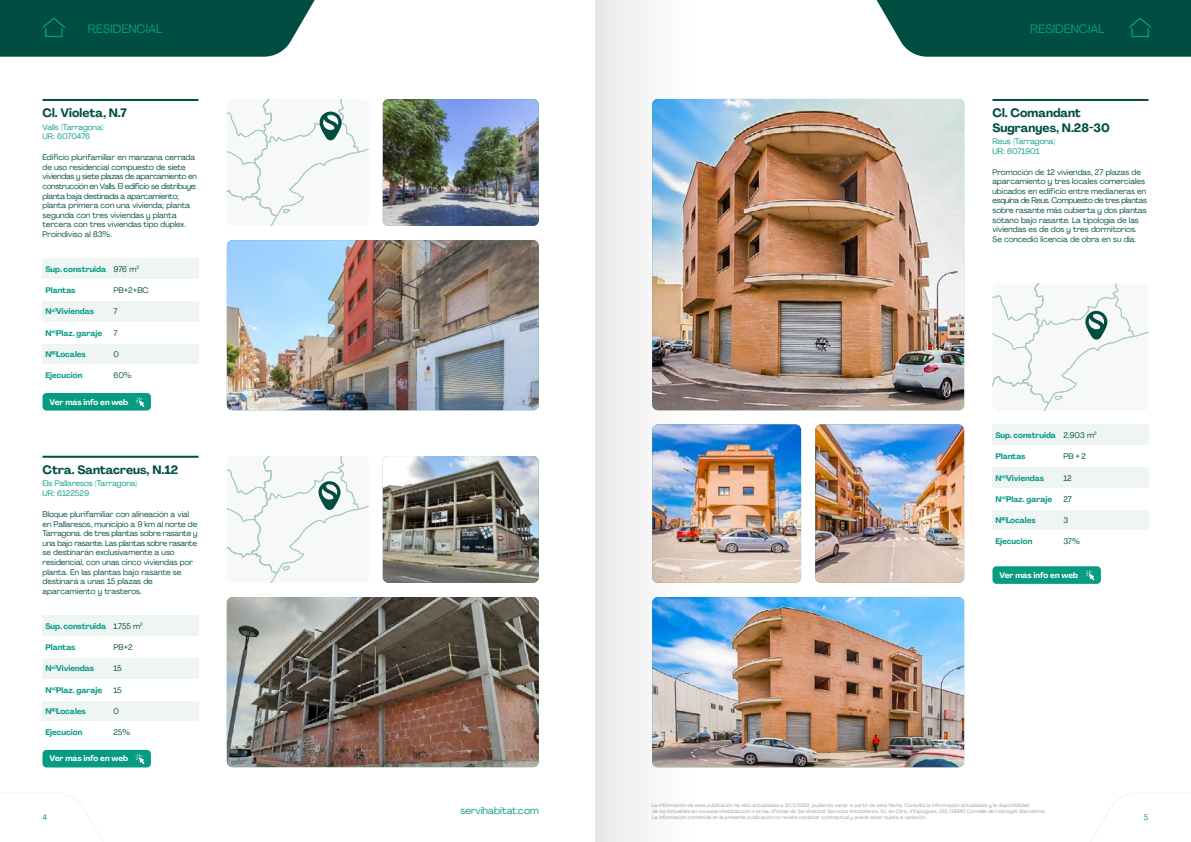
<style>
.page{position:relative;width:1191px;height:842px;background:#fff}
.page>*{position:absolute;margin:0;border:0;box-sizing:border-box;transform-origin:0 0}
.t1{font:700 12px/14.4px "Agrandir";color:#004d41}
.t2{font:12px "Agrandir";color:#079c81}
.t3{font:10px "Agrandir";color:#079c81}
.t4{font:8px/9.6px "Agrandir";color:#004d41}
.t5{font:700 8px "Agrandir";color:#079c81}
.t6{font:8px/9.6px "Agrandir";color:#079c81}
.t7{font:700 8px "Agrandir";letter-spacing:-.005em;color:#fff}
.t8{font:5px/6px "Agrandir";color:#9d9d9c}
</style>
<div class="page">
<svg style="left:1091px;top:793px;width:43px;height:49px"></svg>
<svg style="left:876px;top:0;width:315px;height:57px;background:#0f584d"></svg>
<svg style="left:60px;top:793px;width:43px;height:49px"></svg>
<svg style="left:0;top:0;width:315px;height:57px;background:#0f584c"></svg>
<img style="left:694px;top:597px;width:270px;height:170px">
<img style="left:694px;top:424px;width:107px;height:159px">
<img style="left:815px;top:424px;width:149px;height:159px">
<img style="left:694px;top:99px;width:270px;height:311px">
<div style="left:992px;top:566px;width:108px;height:18px;background:#079c81;border-radius:4px"></div>
<svg style="left:1085px;top:570px;width:9px;height:10px"></svg>
<hr style="left:992px;top:99px;width:156px;height:2px;background:#004d41">
<div style="left:992px;top:467px;width:71px;height:21px;background:#eff5f3"></div>
<div style="left:992px;top:509px;width:71px;height:22px;background:#eff5f3"></div>
<div style="left:992px;top:424px;width:71px;height:22px;background:#eff5f3"></div>
<div style="left:1063px;top:467px;width:85px;height:21px;background:#eff5f3"></div>
<div style="left:1063px;top:509px;width:85px;height:22px;background:#eff5f3"></div>
<div style="left:1063px;top:424px;width:85px;height:22px;background:#eff5f3"></div>
<img style="left:227px;top:240px;width:312px;height:170px">
<img style="left:383px;top:99px;width:156px;height:127px">
<hr style="left:43px;top:99px;width:155px;height:2px;background:#004d41">
<div style="left:43px;top:393px;width:108px;height:18px;background:#079c81;border-radius:4px"></div>
<svg style="left:135px;top:397px;width:9px;height:10px"></svg>
<div style="left:43px;top:301px;width:70px;height:21px;background:#eff5f3"></div>
<div style="left:43px;top:343px;width:70px;height:21px;background:#eff5f3"></div>
<div style="left:43px;top:258px;width:70px;height:21px;background:#eff5f3"></div>
<div style="left:113px;top:301px;width:85px;height:21px;background:#eff5f3"></div>
<div style="left:113px;top:343px;width:85px;height:21px;background:#eff5f3"></div>
<div style="left:113px;top:258px;width:85px;height:21px;background:#eff5f3"></div>
<div style="left:43px;top:750px;width:108px;height:17px;background:#079c81;border-radius:4px"></div>
<svg style="left:135px;top:753px;width:9px;height:11px"></svg>
<hr style="left:43px;top:456px;width:155px;height:2px;background:#004d41">
<img style="left:227px;top:597px;width:312px;height:170px">
<img style="left:383px;top:456px;width:156px;height:127px">
<div style="left:43px;top:658px;width:70px;height:21px;background:#eff5f3"></div>
<div style="left:43px;top:700px;width:70px;height:21px;background:#eff5f3"></div>
<div style="left:43px;top:615px;width:70px;height:21px;background:#eff5f3"></div>
<div style="left:113px;top:658px;width:85px;height:21px;background:#eff5f3"></div>
<div style="left:113px;top:700px;width:85px;height:21px;background:#eff5f3"></div>
<div style="left:113px;top:615px;width:85px;height:21px;background:#eff5f3"></div>
<svg style="left:992px;top:283px;width:156px;height:128px"></svg>
<svg style="left:227px;top:456px;width:142px;height:127px"></svg>
<svg style="left:227px;top:99px;width:142px;height:127px"></svg>
<img style="left:595px;top:0;width:99px;height:842px">
<h1 class="t2" style="left:88px;top:22px;width:76px">RESIDENCIAL</h1>
<h1 class="t1" style="left:43px;top:106px;width:86px">Cl. Violeta, N.7</h1>
<p class="t6" style="left:43px;top:122px;width:62px">Valls (Tarragona)<br>UR: 6070476</p>
<p class="t4" style="left:43px;top:152px;width:156px">Edificio plurifamiliar en manzana cerrada de uso residencial compuesto de siete viviendas y siete plazas de aparcamiento en construcción en Valls. El edificio se distribuye: planta baja destinada a aparcamiento; planta primera con una vivienda; planta segunda con tres viviendas y planta tercera con tres viviendas tipo dúplex.<br>Proindiviso al 83%.</p>
<p class="t4" style="left:113px;top:264px;width:27px">976 m<sup>2</sup></p>
<p class="t5" style="left:45px;top:264px;width:62px">Sup. construida</p>
<p class="t5" style="left:45px;top:285px;width:32px">Plantas</p>
<p class="t5" style="left:45px;top:307px;width:50px">N<sup>o</sup>º Viviendas</p>
<p class="t5" style="left:45px;top:349px;width:42px">Nº<sup>o</sup>º Locales</p>
<p class="t5" style="left:45px;top:328px;width:58px">N<sup>o</sup>º Plaz. garaje</p>
<p class="t5" style="left:45px;top:370px;width:38px">Ejecución</p>
<p class="t4" style="left:113px;top:285px;width:37px">PB+2+BC</p>
<p class="t4" style="left:113px;top:307px;width:6px">7</p>
<p class="t4" style="left:113px;top:349px;width:7px">0</p>
<p class="t4" style="left:113px;top:328px;width:6px">7</p>
<p class="t4" style="left:113px;top:370px;width:20px">60%</p>
<p class="t7" style="left:50px;top:397px;width:80px">Ver más info en web</p>
<h1 class="t1" style="left:43px;top:462px;width:137px">Ctra. Santacreus, N.12</h1>
<p class="t6" style="left:43px;top:479px;width:96px">Els Pallaresos (Tarragona)<br>UR: 6122529</p>
<p class="t4" style="left:43px;top:509px;width:156px">Bloque plurifamiliar con alineación a vial en Pallaresos, municipio a 9 km al norte de Tarragona. de tres plantas sobre rasante y una bajo rasante. Las plantas sobre rasante se destinarán exclusivamente a uso residencial, con unas cinco viviendas por planta. En las plantas bajo rasante se destinará a unas 15 plazas de aparcamiento y trasteros.</p>
<p class="t4" style="left:113px;top:621px;width:31px">1.755 m<sup>2</sup></p>
<p class="t5" style="left:45px;top:621px;width:62px">Sup. construida</p>
<p class="t5" style="left:45px;top:642px;width:32px">Plantas</p>
<p class="t5" style="left:45px;top:663px;width:50px">N<sup>o</sup>º Viviendas</p>
<p class="t5" style="left:45px;top:706px;width:42px">Nº<sup>o</sup>º Locales</p>
<p class="t5" style="left:45px;top:685px;width:58px">N<sup>o</sup>º Plaz. garaje</p>
<p class="t5" style="left:45px;top:727px;width:38px">Ejecución</p>
<p class="t4" style="left:113px;top:642px;width:21px">PB+2</p>
<p class="t4" style="left:113px;top:663px;width:10px">15</p>
<p class="t4" style="left:113px;top:706px;width:7px">0</p>
<p class="t4" style="left:113px;top:685px;width:10px">15</p>
<p class="t4" style="left:113px;top:727px;width:18px">25%</p>
<p class="t7" style="left:50px;top:754px;width:80px">Ver más info en web</p>
<p class="t6" style="left:43px;top:813px;width:6px">4</p>
<p class="t3" style="left:460px;top:804px;width:80px">servihabitat.com</p>
<h1 class="t2" style="left:1030px;top:22px;width:76px">RESIDENCIAL</h1>
<h1 class="t1" style="left:992px;top:106px;width:119px">Cl. Comandant<br>Sugranyes, N.28-30</h1>
<p class="t6" style="left:992px;top:136px;width:64px">Reus (Tarragona)<br>UR: 6071901</p>
<p class="t4" style="left:992px;top:167px;width:156px">Promoción de 12 viviendas, 27 plazas de aparcamiento y tres locales comerciales ubicados en edificio entre medianeras en esquina de Reus. Compuesto de tres plantas sobre rasante más cubierta y dos plantas sótano bajo rasante. La tipología de las viviendas es de dos y tres dormitorios.<br>Se concedió licencia de obra en su día.</p>
<p class="t4" style="left:1063px;top:430px;width:35px">2.903 m<sup>2</sup></p>
<p class="t5" style="left:995px;top:430px;width:62px">Sup. construida</p>
<p class="t5" style="left:995px;top:451px;width:32px">Plantas</p>
<p class="t5" style="left:995px;top:473px;width:50px">N<sup>o</sup>º Viviendas</p>
<p class="t5" style="left:995px;top:515px;width:42px">Nº<sup>o</sup>º Locales</p>
<p class="t5" style="left:995px;top:494px;width:58px">N<sup>o</sup>º Plaz. garaje</p>
<p class="t5" style="left:995px;top:537px;width:38px">Ejecución</p>
<p class="t4" style="left:1063px;top:452px;width:24px">PB + 2</p>
<p class="t4" style="left:1063px;top:473px;width:10px">12</p>
<p class="t4" style="left:1063px;top:515px;width:6px">3</p>
<p class="t4" style="left:1063px;top:494px;width:10px">27</p>
<p class="t4" style="left:1063px;top:537px;width:18px">37%</p>
<p class="t7" style="left:999px;top:570px;width:80px">Ver más info en web</p>
<p class="t8" style="left:652px;top:802px;width:395px">La información de esta publicación ha sido actualizada a 30/3/2022, pudiendo variar a partir de esta fecha. Consulta la información actualizada y la disponibilidad<br>de los inmuebles en www.servihabitat.com o en las oficinas de Servihabitat Servicios Inmobiliarios, S.L en Ctra. d’Esplugues, 225, 08940 Cornellá de Llobregat (Barcelona).<br>La información contenida en la presente publicación no reviste carácter contractual y puede estar sujeta a variación.</p>
<p class="t6" style="left:1143px;top:813px;width:6px">5</p>
</div>
